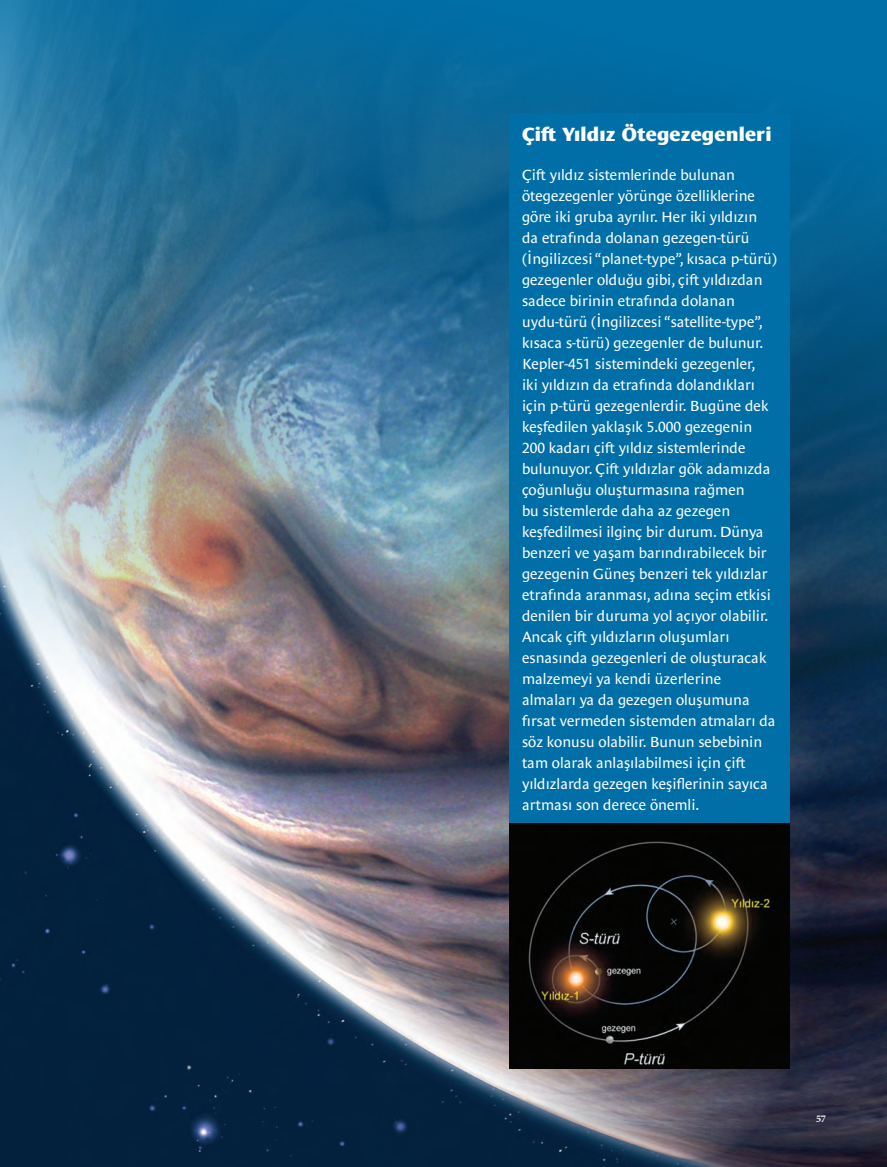
<style>
.page{position:relative;width:887px;height:1167px;background:#fff}
.page>*{position:absolute;margin:0;border:0;box-sizing:border-box;transform-origin:0 0}
.t1{font:700 expanded 19.5px "Le Monde Sans Pro";letter-spacing:.01em;color:#fff}
.t2{font:15px/21px "Le Monde Sans Pro";color:#fff}
.t3{font:700 10.35px "Minion Pro";color:#fff}
</style>
<div class="page">
<img style="left:0;top:1040px;width:887px;height:126px">
<img style="left:0;top:0;width:887px;height:1040px">
<div style="left:509px;top:113px;width:281px;height:710px;background:#006fa7"></div>
<img style="left:509px;top:823px;width:281px;height:245px">
<h1 class="t1" style="left:522px;top:120px;width:251px">Çift Yıldız Ötegezegenleri</h1>
<p class="t2" style="left:522px;top:163px;width:257px">Çift yıldız sistemlerinde bulunan ötegezegenler yörünge özelliklerine göre iki gruba ayrılır. Her iki yıldızın<br>da etrafında dolanan gezegen-türü (İngilizcesi “planet-type”, kısaca p-türü) gezegenler olduğu gibi, çift yıldızdan sadece birinin etrafında dolanan uydu-türü (İngilizcesi “satellite-type”, kısaca s-türü) gezegenler de bulunur.<br>Kepler-451 sistemindeki gezegenler,<br>iki yıldızın da etrafında dolandıkları için p-türü gezegenlerdir. Bugüne dek keşfedilen yaklaşık 5.000 gezegenin 200 kadarı çift yıldız sistemlerinde bulunuyor. Çift yıldızlar gök adamızda çoğunluğu oluşturmasına rağmen<br>bu sistemlerde daha az gezegen keşfedilmesi ilginç bir durum. Dünya benzeri ve yaşam barındırabilecek bir gezegenin Güneş benzeri tek yıldızlar etrafında aranması, adına seçim etkisi denilen bir duruma yol açıyor olabilir.<br>Ancak çift yıldızların oluşumları esnasında gezegenleri de oluşturacak malzemeyi ya kendi üzerlerine almaları ya da gezegen oluşumuna fırsat vermeden sistemden atmaları da söz konusu olabilir. Bunun sebebinin tam olarak anlaşılabilmesi için çift yıldızlarda gezegen keşiflerinin sayıca artması son derece önemli.</p>
<p class="t3" style="left:816px;top:1111px;width:12px">57</p>
</div>
